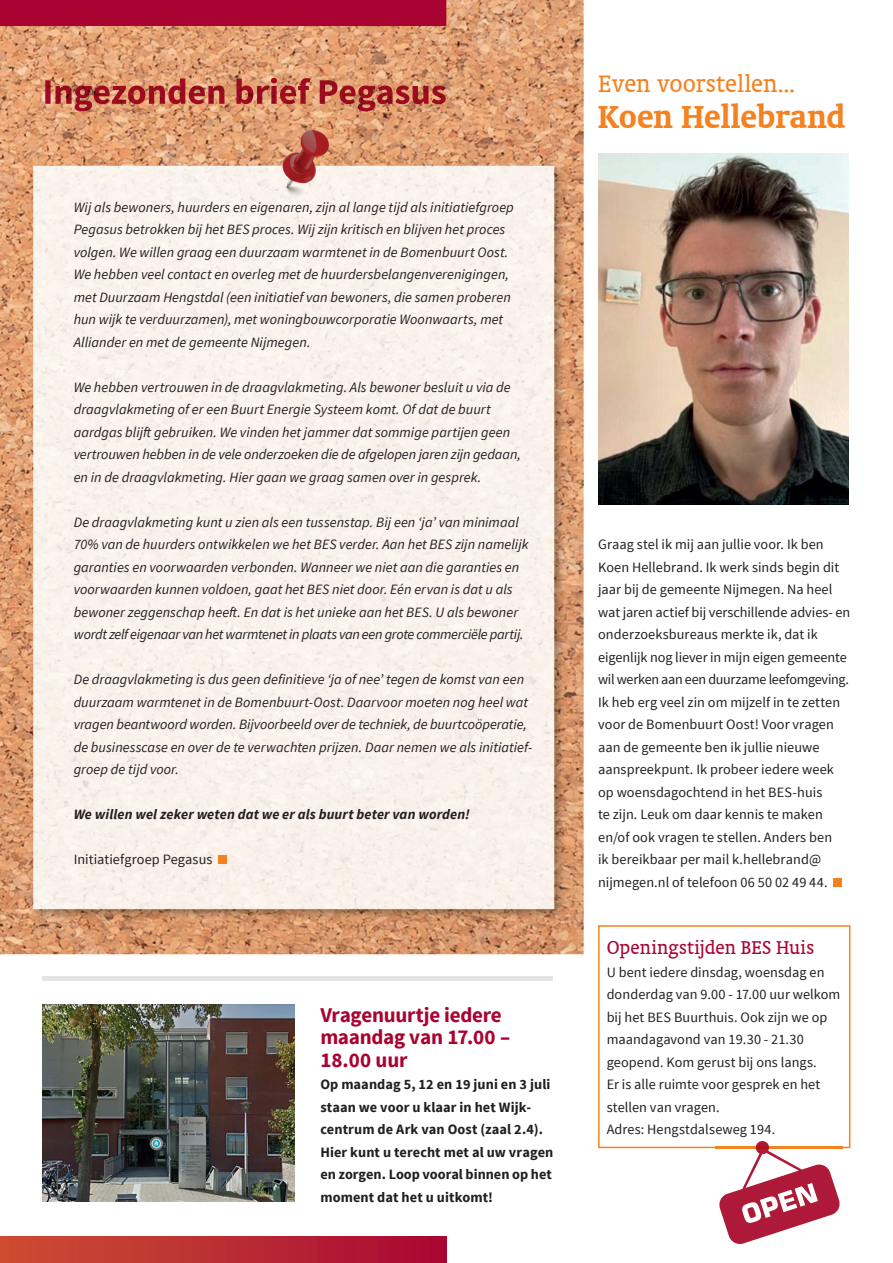
<style>
.page{position:relative;width:893px;height:1263px;background:#fff}
.page>*{position:absolute;margin:0;border:0;box-sizing:border-box;transform-origin:0 0}
.t1{font:700 36px "Oranda BT";letter-spacing:-.01em;color:#f58220}
.t2{font:27px "Oranda BT";letter-spacing:-.005em;color:#f58220}
.t3{font:700 21px/22.5px "Source Sans Pro";letter-spacing:-.01em;color:#a90332}
.t4{font:21px "Oranda BT";color:#a90332}
.t5{font:italic 14.25px/22.5px "Source Sans Pro";color:#231f20}
.t6{font:14.25px/22.5px "Source Sans Pro";letter-spacing:.005em;color:#231f20}
.t7{font:700 14.25px/22.5px "Source Sans Pro";letter-spacing:.005em;color:#231f20}
.t8{font:italic 700 14.25px "Source Sans Pro";letter-spacing:.01em;color:#231f20}
</style>
<div class="page">
<svg style="left:598px;top:925px;width:252px;height:223px"></svg>
<div style="left:0;top:1236px;width:446px;height:27px;background:linear-gradient(to right,#cd5033,#a90833)"></div>
<div style="left:833px;top:878px;width:9px;height:9px;background:#f58220"></div>
<img style="left:598px;top:153px;width:250px;height:351px">
<img style="left:716px;top:1129px;width:126px;height:115px">
<img style="left:716px;top:1147px;width:126px;height:1px">
<img style="left:43px;top:1004px;width:252px;height:198px">
<hr style="left:43px;top:977px;width:510px;height:4px;background:#e6e4e5">
<img style="left:0;top:0;width:584px;height:955px">
<div style="left:218px;top:855px;width:9px;height:9px;background:#f58220"></div>
<img style="left:45px;top:78px;width:401px;height:33px">
<p class="t5" style="left:74px;top:196px;width:442px">Wij als bewoners, huurders en eigenaren, zijn al lange tijd als initiatiefgroep Pegasus betrokken bij het BES proces. Wij zijn kritisch en blijven het proces volgen. We willen graag een duurzaam warmtenet in de Bomenbuurt Oost.<br>We hebben veel contact en overleg met de huurdersbelangenverenigingen, met Duurzaam Hengstdal (een initiatief van bewoners, die samen proberen hun wijk te verduurzamen), met woningbouwcorporatie Woonwaarts, met Alliander en met de gemeente Nijmegen.</p>
<p class="t5" style="left:74px;top:376px;width:449px">We hebben vertrouwen in de draagvlakmeting. Als bewoner besluit u via de draagvlakmeting of er een Buurt Energie Systeem komt. Of dat de buurt aardgas blijft gebruiken. We vinden het jammer dat sommige partijen geen vertrouwen hebben in de vele onderzoeken die de afgelopen jaren zijn gedaan, en in de draagvlakmeting. Hier gaan we graag samen over in gesprek.</p>
<p class="t5" style="left:74px;top:511px;width:456px">De draagvlakmeting kunt u zien als een tussenstap. Bij een ‘ja’ van minimaal 70% van de huurders ontwikkelen we het BES verder. Aan het BES zijn namelijk garanties en voorwaarden verbonden. Wanneer we niet aan die garanties en voorwaarden kunnen voldoen, gaat het BES niet door. Eén ervan is dat u als bewoner zeggenschap heeft. En dat is het unieke aan het BES. U als bewoner wordt zelf eigenaar van het warmtenet in plaats van een grote commerciële partij.</p>
<p class="t5" style="left:74px;top:668px;width:460px">De draagvlakmeting is dus geen definitieve ‘ja of nee’ tegen de komst van een duurzaam warmtenet in de Bomenbuurt-Oost. Daarvoor moeten nog heel wat vragen beantwoord worden. Bijvoorbeeld over de techniek, de buurtcoöperatie, de businesscase en over de te verwachten prijzen. Daar nemen we als initiatief&shy;groep de tijd voor.</p>
<p class="t8" style="left:74px;top:805px;width:398px">We willen wel zeker weten dat we er als buurt beter van worden!</p>
<p class="t6" style="left:74px;top:848px;width:140px">Initiatiefgroep Pegasus</p>
<h3 class="t3" style="left:320px;top:1004px;width:191px">Vragenuurtje iedere maandag van 17.00 –<br>18.00 uur</h3>
<p class="t7" style="left:320px;top:1074px;width:234px">Op maandag 5, 12 en 19 juni en 3 juli staan we voor u klaar in het Wijk&shy;centrum de Ark van Oost (zaal 2.4).<br>Hier kunt u terecht met al uw vragen en zorgen. Loop vooral binnen op het moment dat het u uitkomt!</p>
<h2 class="t2" style="left:598px;top:68px;width:199px">Even voorstellen...</h2>
<h1 class="t1" style="left:598px;top:96px;width:249px">Koen Hellebrand</h1>
<p class="t6" style="left:598px;top:533px;width:254px">Graag stel ik mij aan jullie voor. Ik ben Koen Hellebrand. Ik werk sinds begin dit jaar bij de gemeente Nijmegen. Na heel wat jaren actief bij verschillende advies- en onderzoeksbureaus merkte ik, dat ik eigenlijk nog liever in mijn eigen gemeente wil werken aan een duurzame leefomgeving.<br>Ik heb erg veel zin om mijzelf in te zetten voor de Bomenbuurt Oost! Voor vragen aan de gemeente ben ik jullie nieuwe aanspreekpunt. Ik probeer iedere week op woensdagochtend in het BES-huis<br>te zijn. Leuk om daar kennis te maken en/of ook vragen te stellen. Anders ben<br>ik bereikbaar per mail k.hellebrand@ nijmegen.nl of telefoon 06 50 02 49 44.</p>
<h3 class="t4" style="left:607px;top:935px;width:209px">Openingstijden BES Huis</h3>
<p class="t6" style="left:607px;top:961px;width:235px">U bent iedere dinsdag, woensdag en donderdag van 9.00 - 17.00 uur welkom bij het BES Buurthuis. Ook zijn we op maandagavond van 19.30 - 21.30 geopend. Kom gerust bij ons langs.<br>Er is alle ruimte voor gesprek en het stellen van vragen.<br>Adres: Hengstdalseweg 194.</p>
</div>
